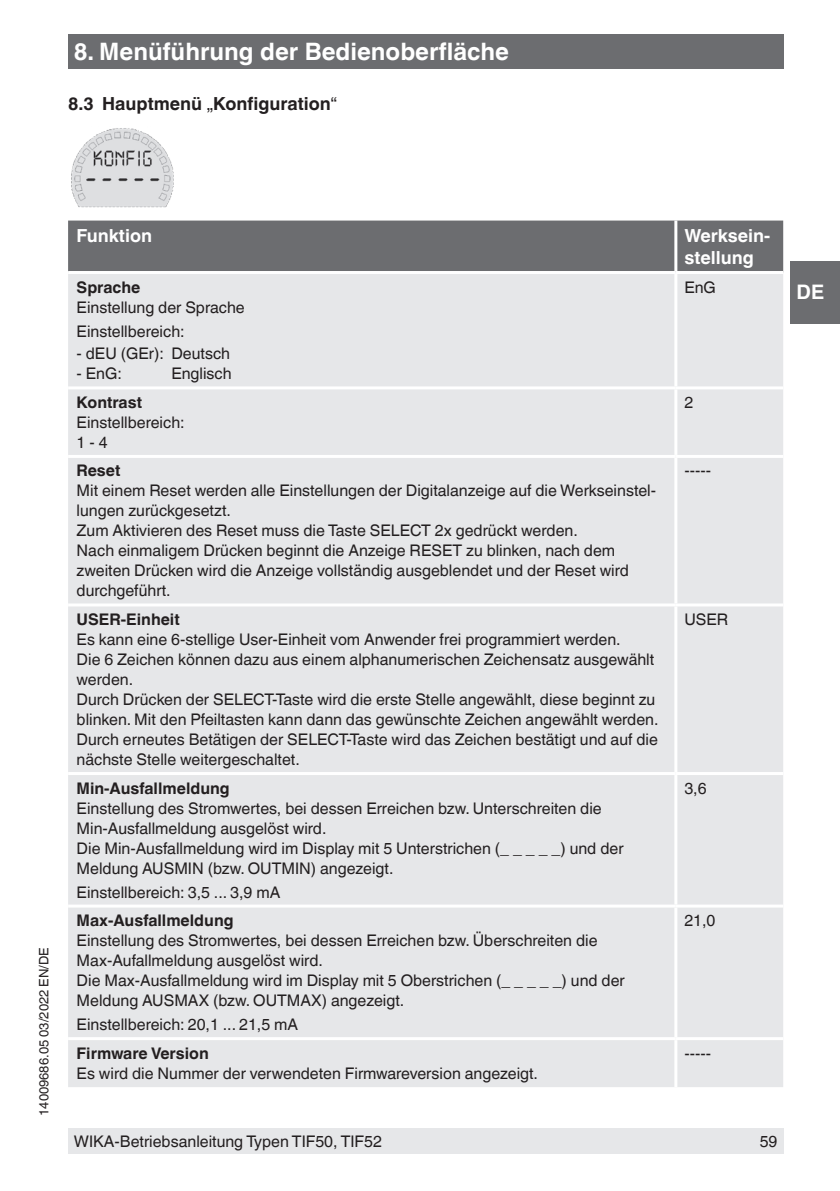
<style>
.page{position:relative;width:840px;height:1191px;background:#fff}
.page>*{position:absolute;margin:0;border:0;box-sizing:border-box;transform-origin:0 0}
.t1{font:700 24px "Helvetica World";color:#fff}
.t2{font:700 20px "Helvetica World";color:#fff}
.t3{font:700 18px "Helvetica World";color:#231f20}
.t4{font:700 18px/22px "Helvetica World";color:#fff}
.t5{font:16px/20px "Helvetica World";color:#231f20}
.t6{font:700 16px "Helvetica World";color:#231f20}
.t7{font:13px "Helvetica World";color:#231f20}
.s1{font-weight:400}
</style>
<div class="page">
<div style="left:68px;top:1128px;width:714px;height:26px;background:#e6e7e9"></div>
<div style="left:68px;top:34px;width:714px;height:34px;background:#6c6d70"></div>
<div style="left:790px;top:261px;width:49px;height:62px;background:#6c6d70"></div>
<img style="left:71px;top:128px;width:103px;height:80px">
<div style="left:68px;top:220px;width:714px;height:51px;background:#6c6d70"></div>
<div style="left:68px;top:274px;width:714px;height:813px;background:#e6e7e9"></div>
<hr style="left:674px;top:220px;width:3px;height:51px;background:#fff">
<hr style="left:674px;top:274px;width:3px;height:112px;background:#fff">
<hr style="left:68px;top:386px;width:607px;height:3px;background:#fff">
<hr style="left:675px;top:386px;width:107px;height:3px;background:#fff">
<hr style="left:674px;top:389px;width:3px;height:66px;background:#fff">
<hr style="left:68px;top:455px;width:607px;height:3px;background:#fff">
<hr style="left:675px;top:455px;width:107px;height:3px;background:#fff">
<hr style="left:674px;top:458px;width:3px;height:145px;background:#fff">
<hr style="left:68px;top:603px;width:607px;height:3px;background:#fff">
<hr style="left:675px;top:603px;width:107px;height:3px;background:#fff">
<hr style="left:674px;top:606px;width:3px;height:166px;background:#fff">
<hr style="left:68px;top:772px;width:607px;height:3px;background:#fff">
<hr style="left:675px;top:772px;width:107px;height:3px;background:#fff">
<hr style="left:674px;top:775px;width:3px;height:129px;background:#fff">
<hr style="left:68px;top:904px;width:607px;height:3px;background:#fff">
<hr style="left:675px;top:904px;width:107px;height:3px;background:#fff">
<hr style="left:674px;top:907px;width:3px;height:130px;background:#fff">
<hr style="left:68px;top:1037px;width:607px;height:3px;background:#fff">
<hr style="left:675px;top:1037px;width:107px;height:3px;background:#fff">
<hr style="left:674px;top:1040px;width:3px;height:47px;background:#fff">
<h1 class="t1" style="left:74px;top:37px;width:436px">8. Menüführung der Bedienoberfläche</h1>
<p class="t3" style="left:68px;top:93px;width:270px">8.3 Hauptmenü <span class="s1">„</span>Konfiguration<span class="s1">“</span></p>
<p class="t7" style="left:37px;top:1115px;width:170px;rotate:-90deg">14009686.05 03/2022 EN/DE</p>
<p class="t4" style="left:77px;top:225px;width:77px">Funktion</p>
<p class="t4" style="left:684px;top:225px;width:87px">Werksein&shy;stellung</p>
<p class="t6" style="left:77px;top:278px;width:65px">Sprache</p>
<p class="t5" style="left:77px;top:295px;width:170px;line-height:24px">Einstellung der Sprache<br>Einstellbereich:</p>
<p class="t5" style="left:77px;top:343px;width:155px">- dEU (GEr): Deutsch</p>
<p class="t5" style="left:77px;top:364px;width:47px">- EnG:</p>
<p class="t5" style="left:171px;top:364px;width:62px">Englisch</p>
<p class="t5" style="left:684px;top:277px;width:33px">EnG</p>
<p class="t6" style="left:77px;top:393px;width:67px">Kontrast</p>
<p class="t5" style="left:77px;top:412px;width:109px">Einstellbereich:<br>1 - 4</p>
<p class="t6" style="left:77px;top:461px;width:45px">Reset</p>
<p class="t5" style="left:77px;top:481px;width:580px">Mit einem Reset werden alle Einstellungen der Digitalanzeige auf die Werkseinstel&shy;lungen zurückgesetzt.<br>Zum Aktivieren des Reset muss die Taste SELECT 2x gedrückt werden.<br>Nach einmaligem Drücken beginnt die Anzeige RESET zu blinken, nach dem zweiten Drücken wird die Anzeige vollständig ausgeblendet und der Reset wird durchgeführt.</p>
<p class="t6" style="left:77px;top:610px;width:105px">USER-Einheit</p>
<p class="t5" style="left:77px;top:629px;width:583px">Es kann eine 6-stellige User-Einheit vom Anwender frei programmiert werden.<br>Die 6 Zeichen können dazu aus einem alphanumerischen Zeichensatz ausgewählt werden.<br>Durch Drücken der SELECT-Taste wird die erste Stelle angewählt, diese beginnt zu blinken. Mit den Pfeiltasten kann dann das gewünschte Zeichen angewählt werden.<br>Durch erneutes Betätigen der SELECT-Taste wird das Zeichen bestätigt und auf die nächste Stelle weitergeschaltet.</p>
<p class="t6" style="left:77px;top:778px;width:155px">Min-Ausfallmeldung</p>
<p class="t5" style="left:77px;top:798px;width:548px">Einstellung des Stromwertes, bei dessen Erreichen bzw. Unterschreiten die Min-Ausfallmeldung ausgelöst wird.<br>Die Min-Ausfallmeldung wird im Display mit 5 Unterstrichen (_ _ _ _ _) und der Meldung AUSMIN (bzw. OUTMIN) angezeigt.</p>
<p class="t5" style="left:77px;top:882px;width:205px">Einstellbereich: 3,5 ... 3,9 mA</p>
<p class="t6" style="left:77px;top:911px;width:158px">Max-Ausfallmeldung</p>
<p class="t5" style="left:77px;top:930px;width:549px">Einstellung des Stromwertes, bei dessen Erreichen bzw. Überschreiten die Max-Aufallmeldung ausgelöst wird.<br>Die Max-Ausfallmeldung wird im Display mit 5 Oberstrichen (_ _ _ _ _) und der Meldung AUSMAX (bzw. OUTMAX) angezeigt.</p>
<p class="t5" style="left:77px;top:1014px;width:223px">Einstellbereich: 20,1 ... 21,5 mA</p>
<p class="t6" style="left:77px;top:1043px;width:134px">Firmware Version</p>
<p class="t5" style="left:77px;top:1063px;width:462px">Es wird die Nummer der verwendeten Firmwareversion angezeigt.</p>
<p class="t5" style="left:684px;top:392px;width:10px">2</p>
<p class="t5" style="left:684px;top:461px;width:28px">-----</p>
<p class="t5" style="left:684px;top:609px;width:45px">USER</p>
<p class="t5" style="left:684px;top:778px;width:24px">3,6</p>
<p class="t5" style="left:684px;top:910px;width:33px">21,0</p>
<p class="t5" style="left:684px;top:1043px;width:28px">-----</p>
<p class="t2" style="left:796px;top:281px;width:29px">DE</p>
<p class="t5" style="left:74px;top:1131px;width:309px">WIKA-Betriebsanleitung Typen TIF50, TIF52</p>
<p class="t5" style="left:759px;top:1131px;width:19px">59</p>
</div>
